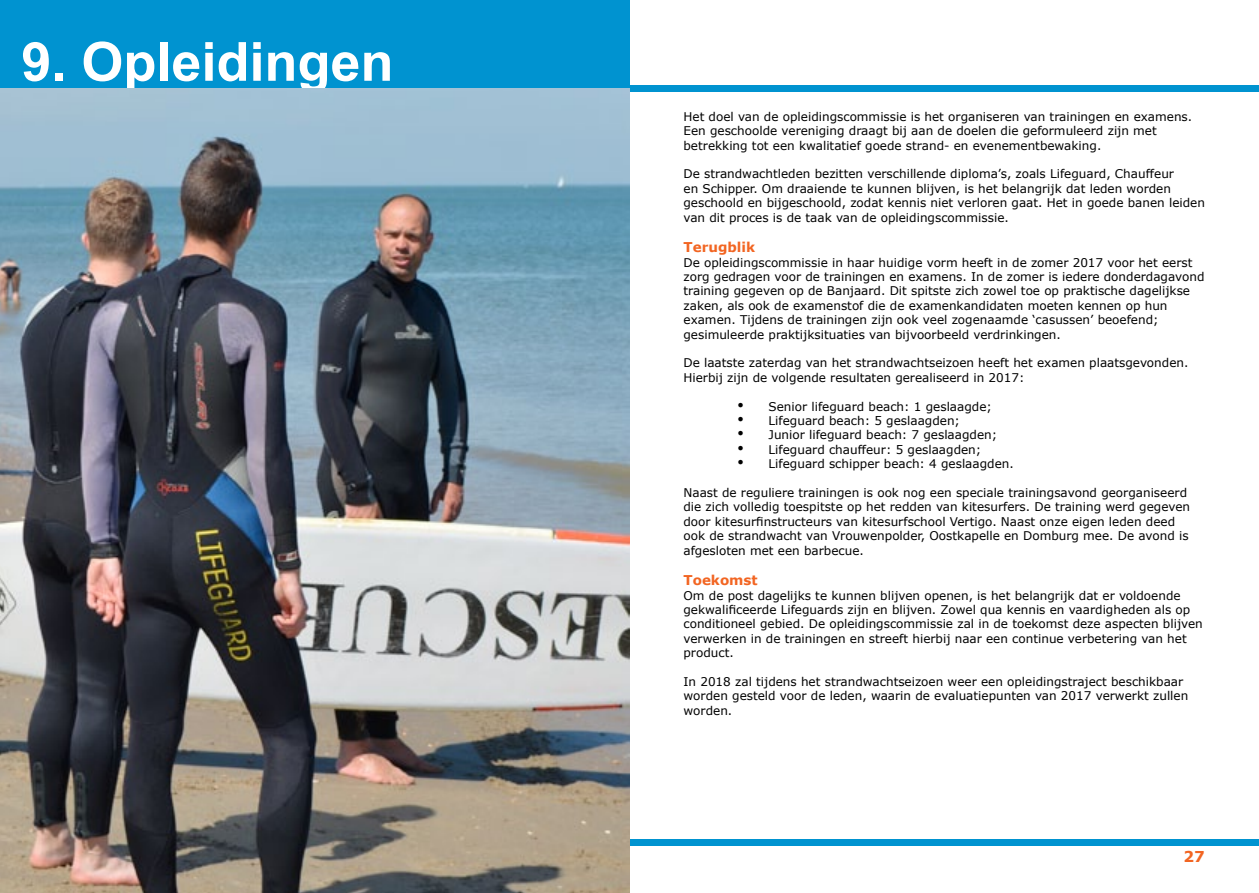
<style>
.page{position:relative;width:1259px;height:893px;background:#fff}
.page>*{position:absolute;margin:0;border:0;box-sizing:border-box;transform-origin:0 0}
.t1{font:700 54px "Arial";color:#fff}
.t2{font:700 15px "Verdana";color:#f26522}
.t3{font:700 13.5px "Verdana";color:#f26522}
.t4{font:12px/14.4px "Verdana";color:#000}
.s1{font-family:"Times New Roman";font-size:18px}
</style>
<div class="page">
<div style="left:629px;top:85px;width:630px;height:6px;background:#0093d0"></div>
<div style="left:0;top:839px;width:1259px;height:6px;background:#0093d0"></div>
<div style="left:0;top:0;width:629px;height:91px;background:#0093d0"></div>
<img style="left:0;top:88px;width:629px;height:805px">
<h1 class="t1" style="left:21px;top:26px;width:374px">9. Opleidingen</h1>
<p class="t4" style="left:683px;top:109px;width:510px">Het doel van de opleidingscommissie is het organiseren van trainingen en examens.<br>Een geschoolde vereniging draagt bij aan de doelen die geformuleerd zijn met betrekking tot een kwalitatief goede strand- en evenementbewaking.</p>
<p class="t4" style="left:683px;top:167px;width:523px">De strandwachtleden bezitten verschillende diploma’s, zoals Lifeguard, Chauffeur<br>en Schipper. Om draaiende te kunnen blijven, is het belangrijk dat leden worden geschoold en bijgeschoold, zodat kennis niet verloren gaat. Het in goede banen leiden van dit proces is de taak van de opleidingscommissie.</p>
<p class="t3" style="left:683px;top:238px;width:73px">Terugblik</p>
<p class="t4" style="left:683px;top:255px;width:522px">De opleidingscommissie in haar huidige vorm heeft in de zomer 2017 voor het eerst zorg gedragen voor de trainingen en examens. In de zomer is iedere donderdagavond training gegeven op de Banjaard. Dit spitste zich zowel toe op praktische dagelijkse zaken, als ook de examenstof die de examenkandidaten moeten kennen op hun examen. Tijdens de trainingen zijn ook veel zogenaamde ‘casussen’ beoefend; gesimuleerde praktijksituaties van bijvoorbeeld verdrinkingen.</p>
<p class="t4" style="left:683px;top:356px;width:506px">De laatste zaterdag van het strandwachtseizoen heeft het examen plaatsgevonden.<br>Hierbij zijn de volgende resultaten gerealiseerd in 2017:</p>
<p class="t4" style="left:737px;top:399px;width:256px"><span class="s1">•</span> Senior lifeguard beach: 1 geslaagde;</p>
<p class="t4" style="left:737px;top:414px;width:224px"><span class="s1">•</span> Lifeguard beach: 5 geslaagden;</p>
<p class="t4" style="left:737px;top:428px;width:261px"><span class="s1">•</span> Junior lifeguard beach: 7 geslaagden;</p>
<p class="t4" style="left:737px;top:442px;width:245px"><span class="s1">•</span> Lifeguard chauffeur: 5 geslaagden;</p>
<p class="t4" style="left:737px;top:457px;width:278px"><span class="s1">•</span> Lifeguard schipper beach: 4 geslaagden.</p>
<p class="t4" style="left:683px;top:486px;width:508px">Naast de reguliere trainingen is ook nog een speciale trainingsavond georganiseerd die zich volledig toespitste op het redden van kitesurfers. De training werd gegeven door kitesurfinstructeurs van kitesurfschool Vertigo. Naast onze eigen leden deed ook de strandwacht van Vrouwenpolder, Oostkapelle en Domburg mee. De avond is afgesloten met een barbecue.</p>
<p class="t3" style="left:683px;top:571px;width:76px">Toekomst</p>
<p class="t4" style="left:683px;top:588px;width:521px">Om de post dagelijks te kunnen blijven openen, is het belangrijk dat er voldoende gekwalificeerde Lifeguards zijn en blijven. Zowel qua kennis en vaardigheden als op conditioneel gebied. De opleidingscommissie zal in de toekomst deze aspecten blijven verwerken in de trainingen en streeft hierbij naar een continue verbetering van het product.</p>
<p class="t4" style="left:683px;top:675px;width:506px">In 2018 zal tijdens het strandwachtseizoen weer een opleidingstraject beschikbaar worden gesteld voor de leden, waarin de evaluatiepunten van 2017 verwerkt zullen worden.</p>
<p class="t2" style="left:1183px;top:847px;width:23px">27</p>
</div>
